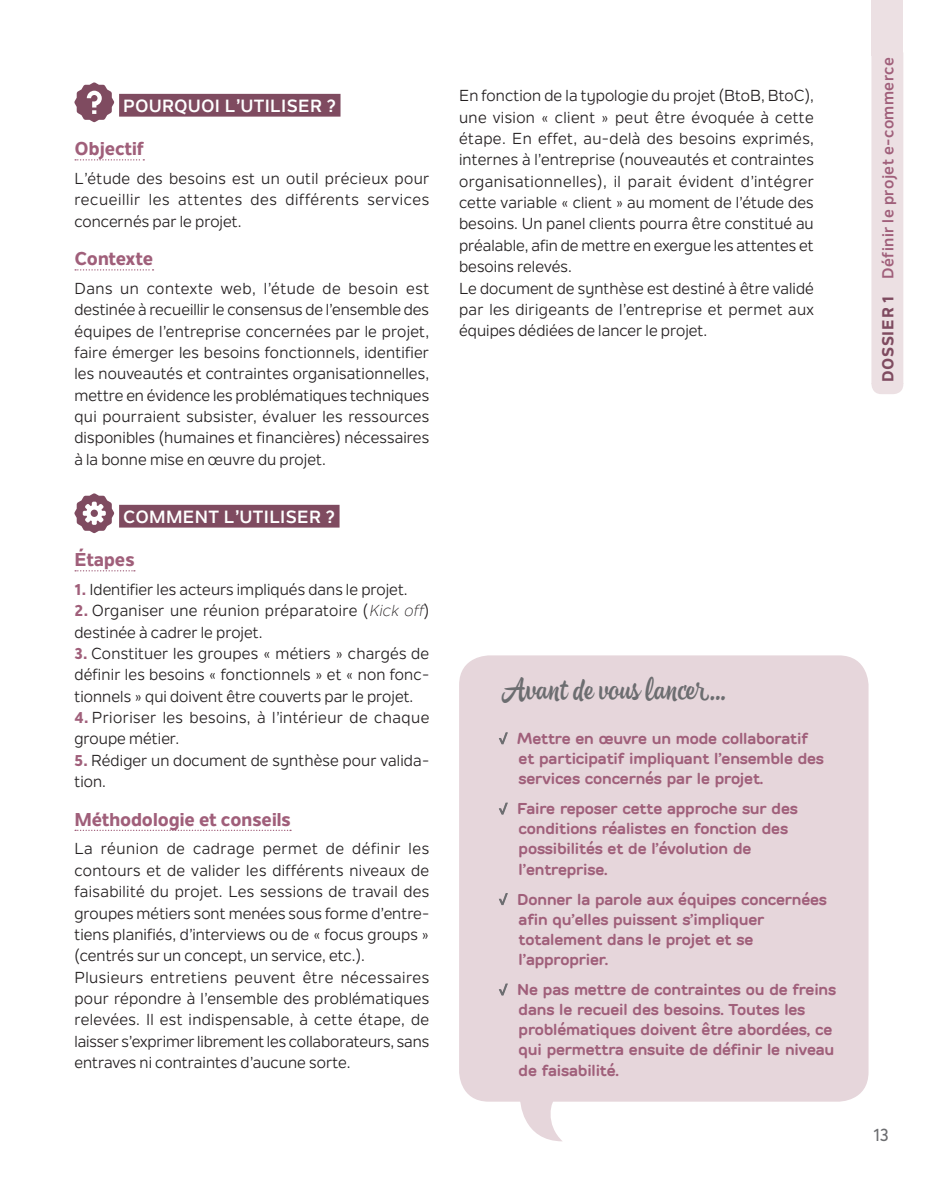
<style>
.page{position:relative;width:943px;height:1191px;background:#fff}
.page>*{position:absolute;margin:0;border:0;box-sizing:border-box;transform-origin:0 0}
.Encadre_Titre_OK{font:31.5px "Hollie Script Pro";letter-spacing:-.02em;color:#6c6d70}
.Outil_Titre_Niveau_2{font:800 18.38px "Nolan Next";color:#a05f7a}
.Outil_Titre_Niveau_1{font:700 17.5px "Nolan Next";letter-spacing:.02em;color:#fff}
.Folio_OK_CM{font:500 17.5px "Nolan Next";color:#6c6d70}
.Texte_Courant_OK{font:15.75px/21.3px "Nolan Next";letter-spacing:.005em;color:#231f20;text-align:justify}
.t1{font:700 15.75px/20.1px "TT Rounds";letter-spacing:-.01em;color:#a05f7a}
.Texte_Courant_OK-2{font:15.75px/21.3px "Nolan Next";letter-spacing:.025em;color:#231f20}
.RH_2_OK_CM{font:700 15.75px "Nolan Next";letter-spacing:.03em;color:#a05f7a}
.s1{font-weight:800;color:#a05f7a}
.s2{font-style:italic}
.s3{font-family:"Interstate";font-weight:300;color:#6c6d70}
.s4{color:#6c6d70}
.s5{font-weight:800;color:#7f4b60}
</style>
<div class="page">
<div style="left:871px;top:52px;width:32px;height:332px;background:#ece0e3"></div>
<svg style="left:871px;top:384px;width:32px;height:10px"></svg>
<svg style="left:519px;top:1101px;width:43px;height:40px"></svg>
<div style="left:871px;top:0;width:32px;height:56px;background:#ece0e3"></div>
<div style="left:119px;top:94px;width:221px;height:23px;background:#7f4b60"></div>
<svg style="left:75px;top:159px;width:69px;height:1px"></svg>
<svg style="left:75px;top:269px;width:78px;height:1px"></svg>
<div style="left:119px;top:505px;width:220px;height:22px;background:#7f4b60"></div>
<svg style="left:75px;top:570px;width:60px;height:1px"></svg>
<svg style="left:75px;top:829px;width:216px;height:2px"></svg>
<svg style="left:74px;top:82px;width:40px;height:40px"></svg>
<svg style="left:74px;top:493px;width:40px;height:40px"></svg>
<div style="left:459px;top:655px;width:409px;height:446px;background:#e6d6db;border-radius:30px"></div>
<svg style="left:499px;top:732px;width:9px;height:13px"></svg>
<svg style="left:499px;top:802px;width:9px;height:13px"></svg>
<svg style="left:499px;top:893px;width:9px;height:12px"></svg>
<svg style="left:499px;top:983px;width:9px;height:13px"></svg>
<p class="Outil_Titre_Niveau_1" style="left:123px;top:95px;width:214px">POURQUOI L’UTILISER ?</p>
<p class="Outil_Titre_Niveau_2" style="left:74px;top:137px;width:71px">Objectif</p>
<p class="Texte_Courant_OK" style="left:74px;top:168px;width:356px">L’étude des besoins est un outil précieux pour recueillir les attentes des différents services concernés par le projet.</p>
<p class="Outil_Titre_Niveau_2" style="left:74px;top:247px;width:80px">Contexte</p>
<p class="Texte_Courant_OK" style="left:74px;top:278px;width:356px">Dans un contexte web, l’étude de besoin est destinée à recueillir le consensus de l’ensemble des équipes de l’entreprise concernées par le projet, faire émerger les besoins fonctionnels, identifier les nouveautés et contraintes organisationnelles, mettre en évidence les problématiques techniques qui pourraient subsister, évaluer les ressources disponibles (humaines et financières) nécessaires à la bonne mise en œuvre du projet.</p>
<p class="Outil_Titre_Niveau_1" style="left:123px;top:506px;width:213px">COMMENT L’UTILISER ?</p>
<p class="Outil_Titre_Niveau_2" style="left:74px;top:548px;width:62px">Étapes</p>
<p class="Texte_Courant_OK" style="left:74px;top:578px;width:335px"><span class="s1">1.</span> Identifier les acteurs impliqués dans le projet.</p>
<p class="Texte_Courant_OK" style="left:74px;top:600px;width:356px"><span class="s1">2.</span> Organiser une réunion préparatoire (<span class="s2">Kick off</span>) destinée à cadrer le projet.</p>
<p class="Texte_Courant_OK" style="left:74px;top:643px;width:356px"><span class="s1">3.</span> Constituer les groupes « métiers » chargés de définir les besoins « fonctionnels » et « non fonc&shy;tionnels » qui doivent être couverts par le projet.</p>
<p class="Texte_Courant_OK-2" style="left:74px;top:707px;width:356px"><span class="s1">4.</span> Prioriser les besoins, à l’intérieur de chaque groupe métier.</p>
<p class="Texte_Courant_OK" style="left:74px;top:749px;width:356px"><span class="s1">5.</span> Rédiger un document de synthèse pour valida&shy;tion.</p>
<p class="Outil_Titre_Niveau_2" style="left:74px;top:807px;width:218px">Méthodologie et conseils</p>
<p class="Texte_Courant_OK" style="left:74px;top:838px;width:356px">La réunion de cadrage permet de définir les contours et de valider les différents niveaux de faisabilité du projet. Les sessions de travail des groupes métiers sont menées sous forme d’entre&shy;tiens planifiés, d’interviews ou de « focus groups » (centrés sur un concept, un service, etc.).</p>
<p class="Texte_Courant_OK" style="left:74px;top:966px;width:356px">Plusieurs entretiens peuvent être nécessaires pour répondre à l’ensemble des problématiques relevées. Il est indispensable, à cette étape, de laisser s’exprimer librement les collaborateurs, sans entraves ni contraintes d’aucune sorte.</p>
<p class="Texte_Courant_OK" style="left:459px;top:85px;width:356px">En fonction de la typologie du projet (BtoB, BtoC), une vision « client » peut être évoquée à cette étape. En effet, au-delà des besoins exprimés, internes à l’entreprise (nouveautés et contraintes organisationnelles), il parait évident d’intégrer cette variable « client » au moment de l’étude des besoins. Un panel clients pourra être constitué au préalable, afin de mettre en exergue les attentes et besoins relevés.</p>
<p class="Texte_Courant_OK" style="left:459px;top:277px;width:356px">Le document de synthèse est destiné à être validé par les dirigeants de l’entreprise et permet aux équipes dédiées de lancer le projet.</p>
<p class="Encadre_Titre_OK" style="left:501px;top:669px;width:227px">Avant devous lancer…</p>
<p class="t1" style="left:518px;top:728px;width:307px;text-indent:-20px"><span class="s3">√</span><span class="s4">√</span> Mettre en œuvre un mode collaboratif et participatif impliquant l’ensemble des services concernés par le projet.</p>
<p class="t1" style="left:518px;top:798px;width:281px;text-indent:-20px"><span class="s3">√</span><span class="s4">√</span> Faire reposer cette approche sur des conditions réalistes en fonction des possibilités et de l’évolution de l’entreprise.</p>
<p class="t1" style="left:518px;top:889px;width:310px;text-indent:-20px"><span class="s3">√</span><span class="s4">√</span> Donner la parole aux équipes concernées afin qu’elles puissent s’impliquer totalement dans le projet et se l’approprier.</p>
<p class="t1" style="left:518px;top:979px;width:319px;text-indent:-20px"><span class="s3">√</span><span class="s4">√</span> Ne pas mettre de contraintes ou de freins dans le recueil des besoins. Toutes les problématiques doivent être abordées, ce qui permettra ensuite de définir le niveau de faisabilité.</p>
<p class="RH_2_OK_CM" style="left:878px;top:382px;width:326px;rotate:-90deg"><span class="s5">DOSSIER 1</span> Définir le projet e-commerce</p>
<p class="Folio_OK_CM" style="left:873px;top:1124px;width:17px">13</p>
</div>
